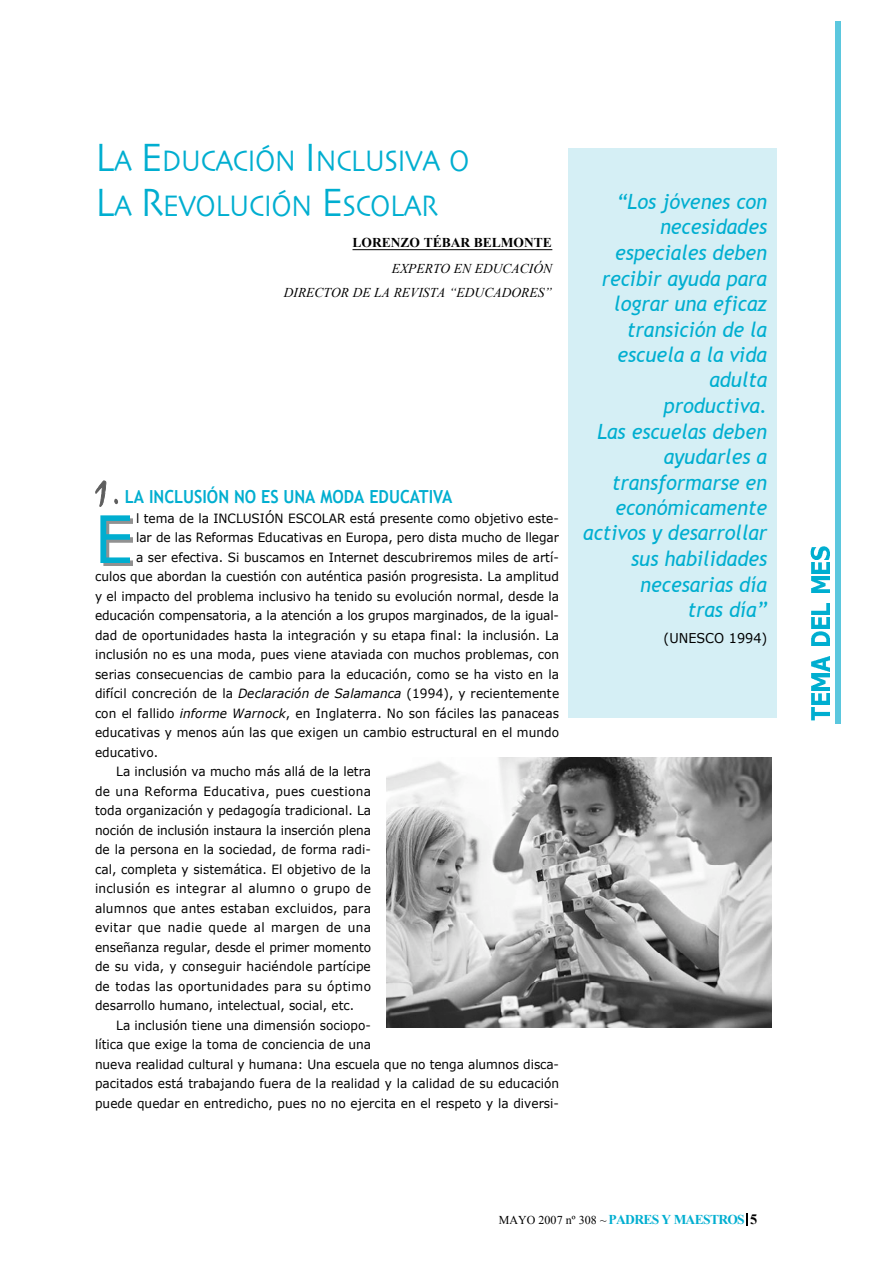
<style>
.page{position:relative;width:893px;height:1263px;background:#fff}
.page>*{position:absolute;margin:0;border:0;box-sizing:border-box;transform-origin:0 0}
.t1{font:31.05px/45px "Skia";color:#00aed0;scale:.87 1}
.t2{font:italic 21px/25.5px "Trebuchet MS";color:#00aed0;text-align:right;scale:.95 1}
.t3{font:700 18px "Trebuchet MS";color:#00aed0;scale:.9 1}
.t4{font:italic 13.5px/23.7px "Times New Roman";color:#000;text-align:right}
.t5{font:700 13.5px "Times New Roman";letter-spacing:-.055em;color:#00aed0}
.t6{font:700 13.5px "Times New Roman";color:#000}
.t7{font:13.5px "Verdana";color:#000;scale:.95 1}
.t8{font:12.75px "Verdana";color:#000;scale:.95 1}
.t9{font:12.75px "Verdana";letter-spacing:.025em;color:#000;scale:.95 1}
.t10{font:12.75px "Verdana";letter-spacing:.02em;color:#000;scale:.95 1}
.s1{font-size:41.4px}
.s2{font-family:"Mistral";font-weight:400;font-size:36px;color:#5e5e5e}
.s3{font-style:italic}
.s4{font-weight:400;font-size:12px;color:#000}
.s5{font-size:14.25px;color:#000}
</style>
<div class="page">
<img style="left:811px;top:707px;width:18px;height:13px">
<img style="left:811px;top:693px;width:18px;height:12px">
<img style="left:811px;top:674px;width:18px;height:16px">
<img style="left:811px;top:656px;width:18px;height:16px">
<img style="left:811px;top:631px;width:18px;height:15px">
<img style="left:811px;top:617px;width:18px;height:12px">
<img style="left:811px;top:603px;width:18px;height:11px">
<img style="left:811px;top:577px;width:18px;height:16px">
<img style="left:811px;top:562px;width:18px;height:11px">
<img style="left:810px;top:546px;width:20px;height:13px">
<svg style="left:746px;top:1213px;width:2px;height:12px"></svg>
<div style="left:835px;top:22px;width:6px;height:702px;background:#5bc7de"></div>
<hr style="left:352px;top:249px;width:200px;height:1px;background:#000">
<img style="left:100px;top:518px;width:33px;height:47px">
<img style="left:100px;top:515px;width:30px;height:47px">
<div style="left:569px;top:148px;width:208px;height:569px;background:#d5eff5"></div>
<div style="left:386px;top:758px;width:391px;height:272px;background:linear-gradient(to right,#fff,#fff)"></div>
<img style="left:386px;top:758px;width:385px;height:269px">
<h1 class="t1" style="left:95px;top:140px;width:431px"><span class="s1">L</span>A <span class="s1">E</span>D U C A C IÓ N <span class="s1">I</span>N C L U S IV A O<br><span class="s1">L</span>A <span class="s1">R</span>E V O L U C IÓ N <span class="s1">E</span>S C O L A R</h1>
<p class="t6" style="left:352px;top:235px;width:201px">LORENZO TÉBAR BELMONTE</p>
<p class="t4" style="left:284px;top:256px;width:270px">EXPERTO EN EDUCACIÓN<br>DIRECTOR DE LA REVISTA “EDUCADORES”</p>
<h3 class="t3" style="left:95px;top:486px;width:398px"><span class="s2">1 .</span> LA INCLUSIÓN NO ES UNA MODA EDUCATIVA</h3>
<p class="t8" style="left:136px;top:510px;width:446px">l tema de la INCLUSIÓN ESCOLAR está presente como objetivo este-</p>
<p class="t8" style="left:136px;top:529px;width:447px">lar de las Reformas Educativas en Europa, pero dista mucho de llegar</p>
<p class="t8" style="left:136px;top:549px;width:446px">a ser efectiva. Si buscamos en Internet descubriremos miles de artí-</p>
<p class="t8" style="left:95px;top:569px;width:490px">culos que abordan la cuestión con auténtica pasión progresista. La amplitud</p>
<p class="t8" style="left:95px;top:588px;width:490px">y el impacto del problema inclusivo ha tenido su evolución normal, desde la</p>
<p class="t8" style="left:95px;top:607px;width:490px">educación compensatoria, a la atención a los grupos marginados, de la igual-</p>
<p class="t8" style="left:95px;top:627px;width:490px">dad de oportunidades hasta la integración y su etapa final: la inclusión. La</p>
<p class="t8" style="left:95px;top:646px;width:490px">inclusión no es una moda, pues viene ataviada con muchos problemas, con</p>
<p class="t8" style="left:95px;top:666px;width:490px">serias consecuencias de cambio para la educación, como se ha visto en la</p>
<p class="t8" style="left:95px;top:686px;width:490px">difícil concreción de la <span class="s3">Declaración de Salamanca</span> (1994), y recientemente</p>
<p class="t8" style="left:95px;top:705px;width:490px">con el fallido <span class="s3">informe Warnock</span>, en Inglaterra. No son fáciles las panaceas</p>
<p class="t8" style="left:95px;top:724px;width:490px">educativas y menos aún las que exigen un cambio estructural en el mundo</p>
<p class="t8" style="left:95px;top:744px;width:68px">educativo.</p>
<p class="t8" style="left:116px;top:763px;width:270px">La inclusión va mucho más allá de la letra</p>
<p class="t9" style="left:95px;top:783px;width:292px">de una Reforma Educativa, pues cuestiona</p>
<p class="t8" style="left:95px;top:803px;width:292px">toda organización y pedagogía tradicional. La</p>
<p class="t8" style="left:95px;top:822px;width:292px">noción de inclusión instaura la inserción plena</p>
<p class="t8" style="left:95px;top:841px;width:292px">de la persona en la sociedad, de forma radi-</p>
<p class="t8" style="left:95px;top:861px;width:292px">cal, completa y sistemática. El objetivo de la</p>
<p class="t9" style="left:95px;top:880px;width:292px">inclusión es integrar al alumno o grupo de</p>
<p class="t10" style="left:95px;top:900px;width:292px">alumnos que antes estaban excluidos, para</p>
<p class="t9" style="left:95px;top:920px;width:292px">evitar que nadie quede al margen de una</p>
<p class="t8" style="left:95px;top:939px;width:292px">enseñanza regular, desde el primer momento</p>
<p class="t8" style="left:95px;top:958px;width:292px">de su vida, y conseguir haciéndole partícipe</p>
<p class="t9" style="left:95px;top:978px;width:292px">de todas las oportunidades para su óptimo</p>
<p class="t8" style="left:95px;top:997px;width:274px">desarrollo humano, intelectual, social, etc.</p>
<p class="t8" style="left:116px;top:1017px;width:270px">La inclusión tiene una dimensión sociopo-</p>
<p class="t8" style="left:95px;top:1037px;width:292px">lítica que exige la toma de conciencia de una</p>
<p class="t8" style="left:95px;top:1056px;width:490px">nueva realidad cultural y humana: Una escuela que no tenga alumnos disca-</p>
<p class="t8" style="left:95px;top:1075px;width:490px">pacitados está trabajando fuera de la realidad y la calidad de su educación</p>
<p class="t8" style="left:95px;top:1095px;width:490px">puede quedar en entredicho, pues no no ejercita en el respeto y la diversi-</p>
<p class="t2" style="left:583px;top:189px;width:195px">“Los jóvenes con necesidades especiales deben recibir ayuda para lograr una eficaz transición de la escuela a la vida adulta<br>productiva.<br>Las escuelas deben ayudarles a transformarse en económicamente activos y desarrollar sus habilidades necesarias día<br>tras día”</p>
<p class="t7" style="left:663px;top:629px;width:111px">(UNESCO 1994)</p>
<p class="t5" style="left:499px;top:1212px;width:260px"><span class="s4">MAYO 2007 nº 308 ~</span> PADRES Y MAESTROS <span class="s5">5</span></p>
</div>
